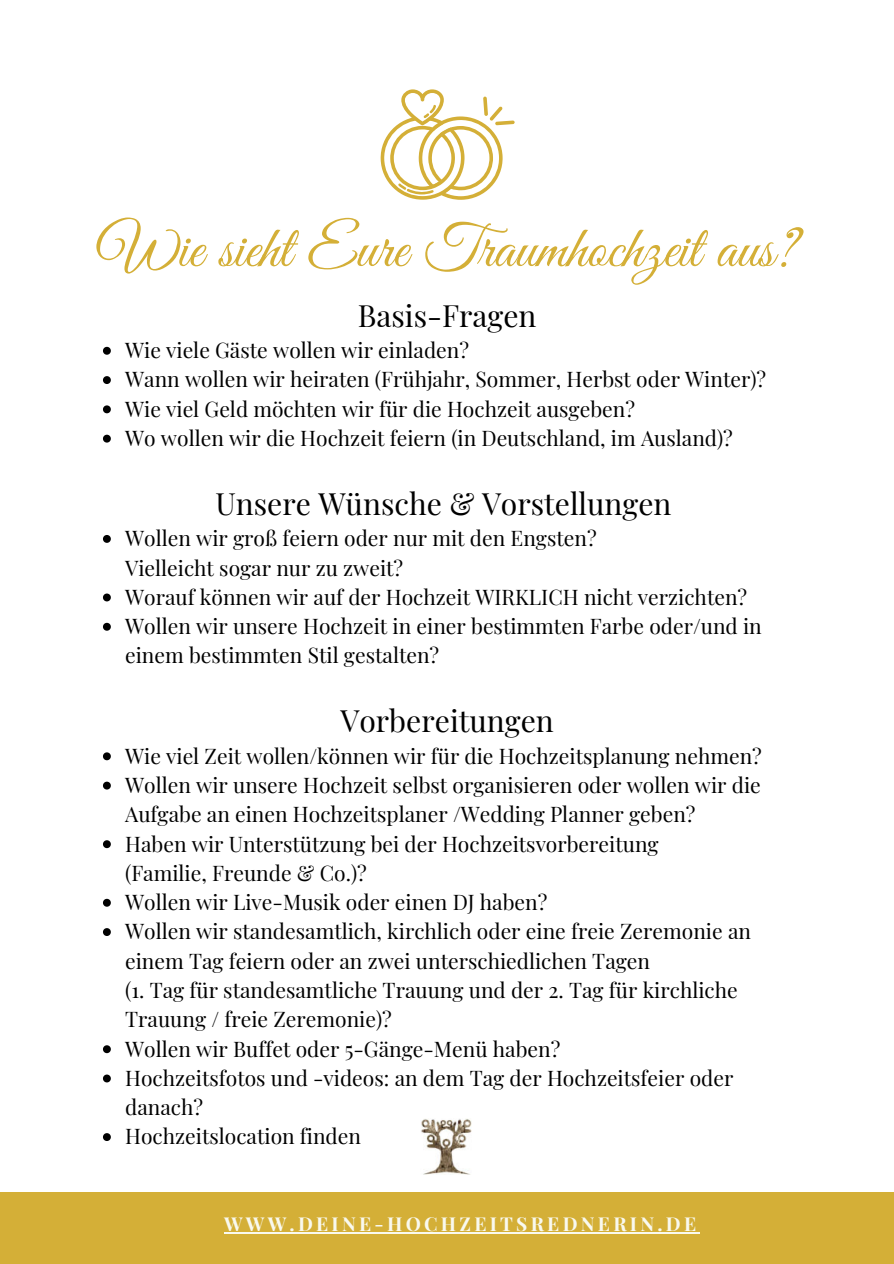
<style>
.page{position:relative;width:894px;height:1264px;background:#fff}
.page>*{position:absolute;margin:0;border:0;box-sizing:border-box;transform-origin:0 0}
.t1{font:60px "Great Vibes";color:#d4af37}
.t2{font:30px "Playfair Display";color:#000}
.t3{font:21px/29.2px "Playfair Display";color:#000}
.t4{font:700 19.2px "Playfair Display";letter-spacing:.17em;color:#f9f9ef}
</style>
<div class="page">
<div style="left:0;top:1191px;width:893px;height:72px;background:#d4af37"></div>
<hr style="left:224px;top:1231px;width:475px;height:2px;background:#f9f9ef">
<svg style="left:380px;top:89px;width:134px;height:111px"></svg>
<svg style="left:103px;top:347px;width:8px;height:8px"></svg>
<svg style="left:103px;top:376px;width:8px;height:8px"></svg>
<svg style="left:103px;top:405px;width:8px;height:8px"></svg>
<svg style="left:103px;top:434px;width:8px;height:8px"></svg>
<svg style="left:103px;top:535px;width:8px;height:8px"></svg>
<svg style="left:103px;top:593px;width:8px;height:8px"></svg>
<svg style="left:103px;top:623px;width:8px;height:7px"></svg>
<svg style="left:103px;top:752px;width:8px;height:8px"></svg>
<svg style="left:103px;top:781px;width:8px;height:8px"></svg>
<svg style="left:103px;top:840px;width:8px;height:8px"></svg>
<svg style="left:103px;top:898px;width:8px;height:8px"></svg>
<svg style="left:103px;top:928px;width:8px;height:8px"></svg>
<svg style="left:103px;top:1045px;width:8px;height:8px"></svg>
<svg style="left:103px;top:1074px;width:8px;height:8px"></svg>
<svg style="left:103px;top:1133px;width:8px;height:7px"></svg>
<img style="left:421px;top:1119px;width:51px;height:55px">
<h1 class="t1" style="left:97px;top:215px;width:701px">Wie sieht Eure Traumhochzeit aus?</h1>
<h2 class="t2" style="left:358px;top:292px;width:180px">Basis-Fragen</h2>
<p class="t3" style="left:125px;top:334px;width:642px">Wie viele Gäste wollen wir einladen?<br>Wann wollen wir heiraten (Frühjahr, Sommer, Herbst oder Winter)?<br>Wie viel Geld möchten wir für die Hochzeit ausgeben?<br>Wo wollen wir die Hochzeit feiern (in Deutschland, im Ausland)?</p>
<h2 class="t2" style="left:215px;top:480px;width:457px">Unsere Wünsche &amp; Vorstellungen</h2>
<p class="t3" style="left:125px;top:551px;width:279px">Vielleicht sogar nur zu zweit?</p>
<p class="t3" style="left:125px;top:522px;width:473px">Wollen wir groß feiern oder nur mit den Engsten?</p>
<p class="t3" style="left:125px;top:580px;width:638px">Worauf können wir auf der Hochzeit WIRKLICH nicht verzichten?<br>Wollen wir unsere Hochzeit in einer bestimmten Farbe oder/und in einem bestimmten Stil gestalten?</p>
<h2 class="t2" style="left:340px;top:697px;width:215px">Vorbereitungen</h2>
<p class="t3" style="left:125px;top:739px;width:638px">Wie viel Zeit wollen/können wir für die Hochzeitsplanung nehmen?<br>Wollen wir unsere Hochzeit selbst organisieren oder wollen wir die Aufgabe an einen Hochzeitsplaner /Wedding Planner geben?<br>Haben wir Unterstützung bei der Hochzeitsvorbereitung</p>
<p class="t3" style="left:125px;top:885px;width:627px">Wollen wir Live-Musik oder einen DJ haben?<br>Wollen wir standesamtlich, kirchlich oder eine freie Zeremonie an einem Tag feiern oder an zwei unterschiedlichen Tagen</p>
<p class="t3" style="left:125px;top:856px;width:243px">(Familie, Freunde &amp; Co.)?</p>
<p class="t3" style="left:125px;top:973px;width:614px">(1. Tag für standesamtliche Trauung und der 2. Tag für kirchliche<br>Trauung / freie Zeremonie)?</p>
<p class="t3" style="left:125px;top:1032px;width:609px">Wollen wir Buffet oder 5-Gänge-Menü haben?<br>Hochzeitsfotos und -videos: an dem Tag der Hochzeitsfeier oder danach?<br>Hochzeitslocation finden</p>
<p class="t4" style="left:224px;top:1208px;width:473px">WWW.DEINE-HOCHZEITSREDNERIN.DE</p>
</div>
